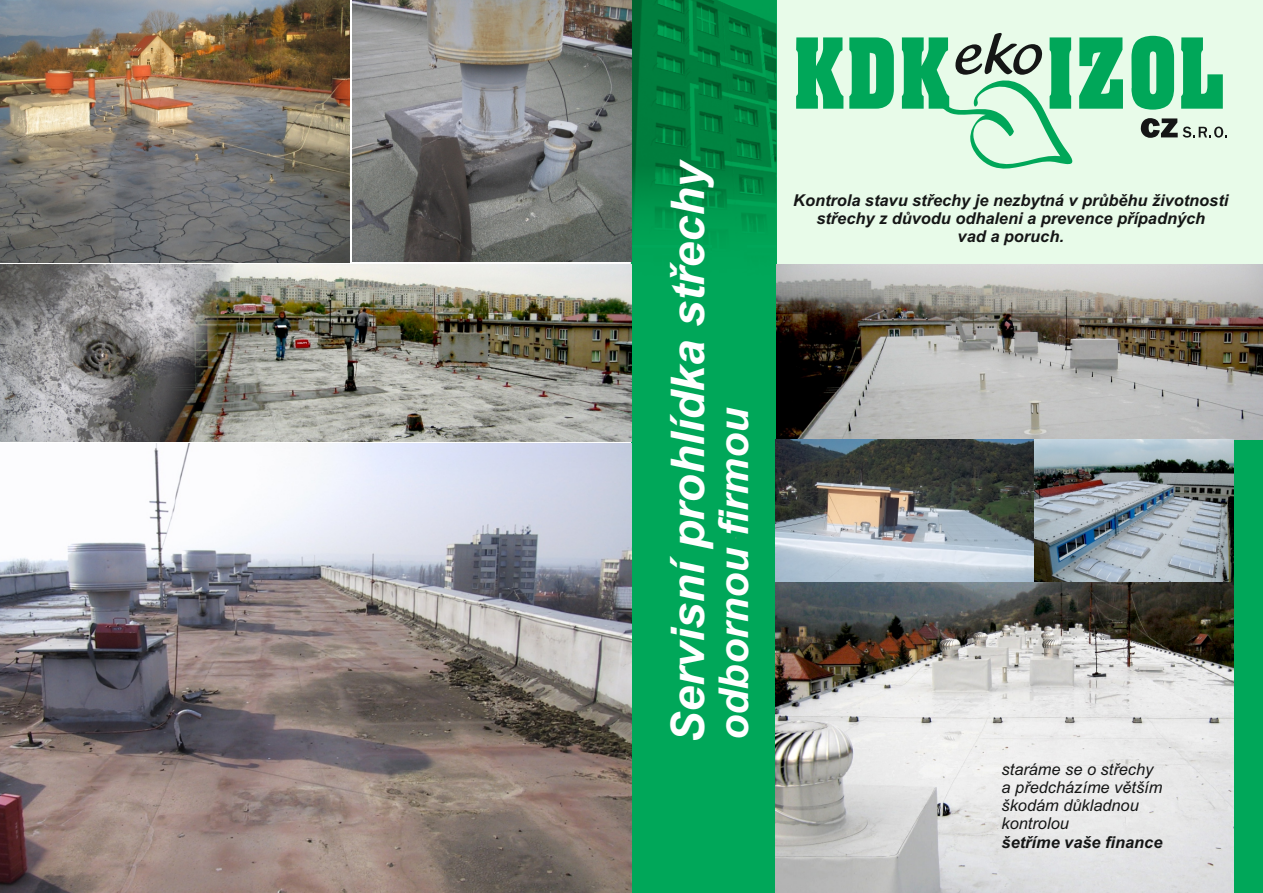
<style>
.page{position:relative;width:1263px;height:893px;background:#fff}
.page>*{position:absolute;margin:0;border:0;box-sizing:border-box;transform-origin:0 0}
.t1{font:italic 700 46.5px "Arial";color:#fff}
.t2{font:italic 700 41.25px "Arial";color:#fff}
.t3{font:italic 700 16.35px/18.3px "Arial";color:#151616;text-align:center}
.t4{font:italic 16.35px/18.3px "Arial";color:#151616}
</style>
<div class="page">
<div style="left:632px;top:0;width:631px;height:893px;background:#e8fbe9"></div>
<div style="left:631px;top:0;width:145px;height:893px;background:#00a759"></div>
<img style="left:631px;top:0;width:145px;height:245px">
<img style="left:631px;top:248px;width:1px;height:41px">
<img style="left:713px;top:100px;width:34px;height:145px">
<svg style="left:729px;top:78px;width:12px;height:13px"></svg>
<img style="left:721px;top:21px;width:25px;height:50px">
<svg style="left:796px;top:33px;width:431px;height:136px"></svg>
<div style="left:1195px;top:280px;width:68px;height:613px;background:#00a759"></div>
<img style="left:776px;top:265px;width:487px;height:175px">
<img style="left:776px;top:439px;width:458px;height:144px">
<img style="left:776px;top:583px;width:458px;height:310px">
<img style="left:236px;top:265px;width:395px;height:177px">
<img style="left:0;top:265px;width:236px;height:177px">
<img style="left:0;top:443px;width:631px;height:450px">
<img style="left:0;top:0;width:350px;height:262px">
<img style="left:352px;top:0;width:279px;height:262px">
<h1 class="t1" style="left:670px;top:743px;width:582px;rotate:-90deg">Servisní prohlídka střechy</h1>
<h2 class="t2" style="left:718px;top:740px;width:334px;rotate:-90deg">odbornou firmou</h2>
<p class="t3" style="left:793px;top:192px;width:437px">Kontrola stavu střechy je nezbytná v průběhu životnosti střechy z důvodu odhaleni a prevence případných<br>vad a poruch.</p>
<p class="t4" style="left:1001px;top:761px;width:162px">staráme se o střechy a předcházíme větším škodám důkladnou kontrolou</p>
<p class="t3" style="left:1001px;top:834px;width:162px">šetříme vaše finance</p>
</div>
